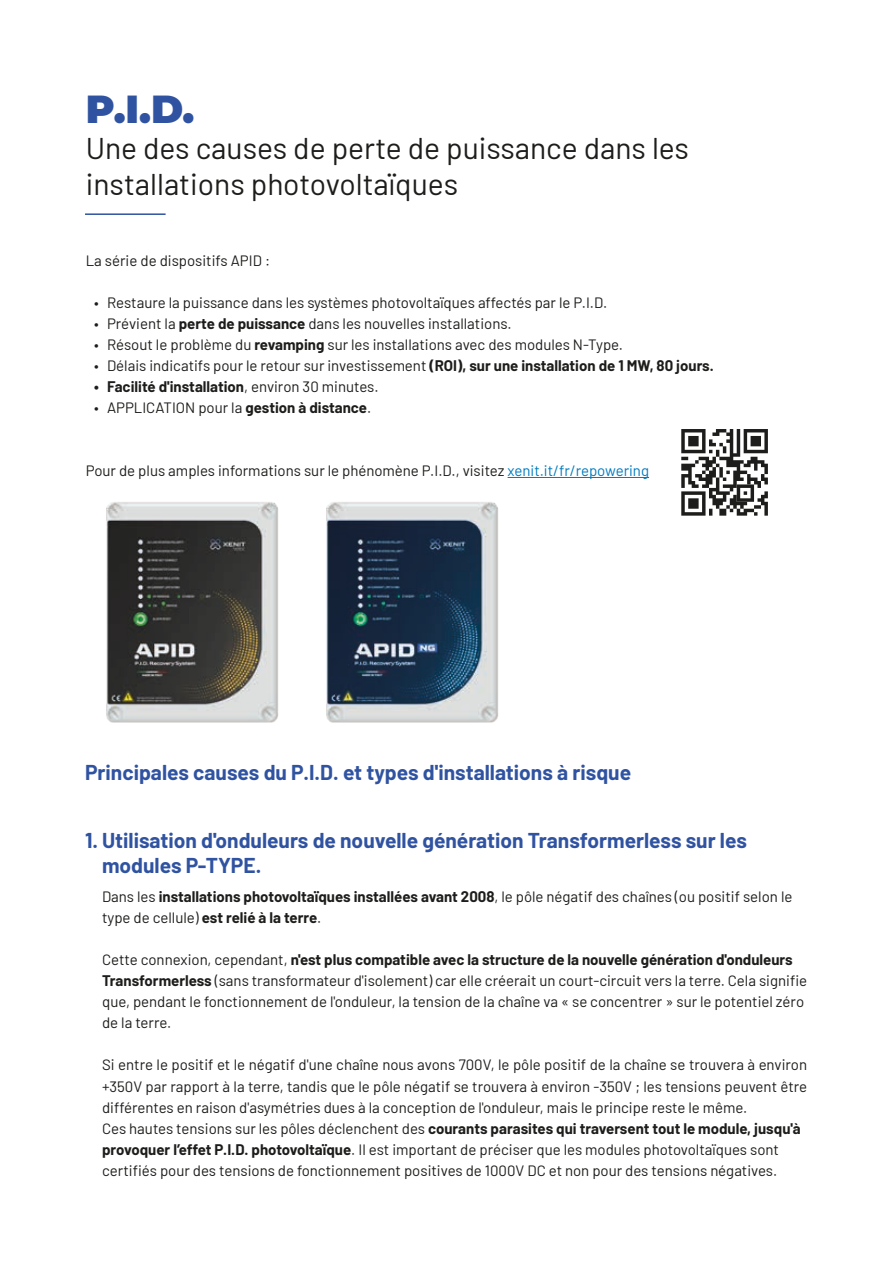
<style>
.page{position:relative;width:893px;height:1263px;background:#fff}
.page>*{position:absolute;margin:0;border:0;box-sizing:border-box;transform-origin:0 0}
.t1{font:900 39px "Montserrat";color:#3053a1}
.t2{font:30px/36px "Barlow";color:#1d1d1b}
.t3{font:700 21px/25.2px "Barlow";color:#3053a1}
.t4{font:15px/21px "Barlow";color:#1d1d1b}
.t5{font:700 15px "Barlow";color:#1d1d1b}
.s1{font-weight:700}
.s2{font-weight:400}
.s3{color:#007bc0}
</style>
<div class="page">
<hr style="left:508px;top:477px;width:141px;height:1px;background:#007bc0">
<hr style="left:85px;top:213px;width:81px;height:2px;background:#3053a1">
<img style="left:106px;top:502px;width:172px;height:221px">
<img style="left:326px;top:502px;width:172px;height:221px">
<svg style="left:681px;top:429px;width:87px;height:87px"></svg>
<h1 class="t1" style="left:86px;top:80px;width:110px">P.I.D.</h1>
<h2 class="t2" style="left:86px;top:128px;width:605px">Une des causes de perte de puissance dans les installations photovoltaïques</h2>
<p class="t4" style="left:86px;top:249px;width:186px">La série de dispositifs APID :</p>
<p class="t4" style="left:94px;top:291px;width:515px">• Restaure la puissance dans les systèmes photovoltaïques affectés par le P.I.D.</p>
<p class="t4" style="left:94px;top:312px;width:419px">• Prévient la <span class="s1">perte de puissance</span> dans les nouvelles installations.</p>
<p class="t4" style="left:94px;top:333px;width:530px">• Résout le problème du <span class="s1">revamping</span> sur les installations avec des modules N-Type.</p>
<p class="t4" style="left:94px;top:354px;width:621px">• Délais indicatifs pour le retour sur investissement <span class="s1">(ROI), sur une installation de 1 MW, 80 jours.</span></p>
<p class="t5" style="left:94px;top:376px;width:286px">• Facilité d'installation<span class="s2">, environ 30 minutes.</span></p>
<p class="t4" style="left:94px;top:396px;width:278px">• APPLICATION pour la <span class="s1">gestion à distance</span>.</p>
<p class="t4" style="left:86px;top:459px;width:565px">Pour de plus amples informations sur le phénomène P.I.D., visitez <span class="s3">xenit.it/fr/repowering</span></p>
<h3 class="t3" style="left:85px;top:758px;width:548px">Principales causes du P.I.D. et types d'installations à risque</h3>
<h3 class="t3" style="left:102px;top:826px;width:646px;text-indent:-17px">1. Utilisation d'onduleurs de nouvelle génération Transformerless sur les modules P-TYPE.</h3>
<p class="t4" style="left:102px;top:885px;width:692px">Dans les <span class="s1">installations photovoltaïques installées avant 2008</span>, le pôle négatif des chaînes (ou positif selon le type de cellule) <span class="s1">est relié à la terre</span>.</p>
<p class="t4" style="left:102px;top:948px;width:707px">Cette connexion, cependant, <span class="s1">n'est plus compatible avec la structure de la nouvelle génération d'onduleurs Transformerless</span> (sans transformateur d'isolement) car elle créerait un court-circuit vers la terre. Cela signifie que, pendant le fonctionnement de l'onduleur, la tension de la chaîne va « se concentrer » sur le potentiel zéro de la terre.</p>
<p class="t4" style="left:102px;top:1053px;width:707px">Si entre le positif et le négatif d'une chaîne nous avons 700V, le pôle positif de la chaîne se trouvera à environ +350V par rapport à la terre, tandis que le pôle négatif se trouvera à environ -350V ; les tensions peuvent être différentes en raison d'asymétries dues à la conception de l'onduleur, mais le principe reste le même.<br>Ces hautes tensions sur les pôles déclenchent des <span class="s1">courants parasites qui traversent tout le module, jusqu'à provoquer l’effet P.I.D. photovoltaïque</span>. Il est important de préciser que les modules photovoltaïques sont certifiés pour des tensions de fonctionnement positives de 1000V DC et non pour des tensions négatives.</p>
</div>
